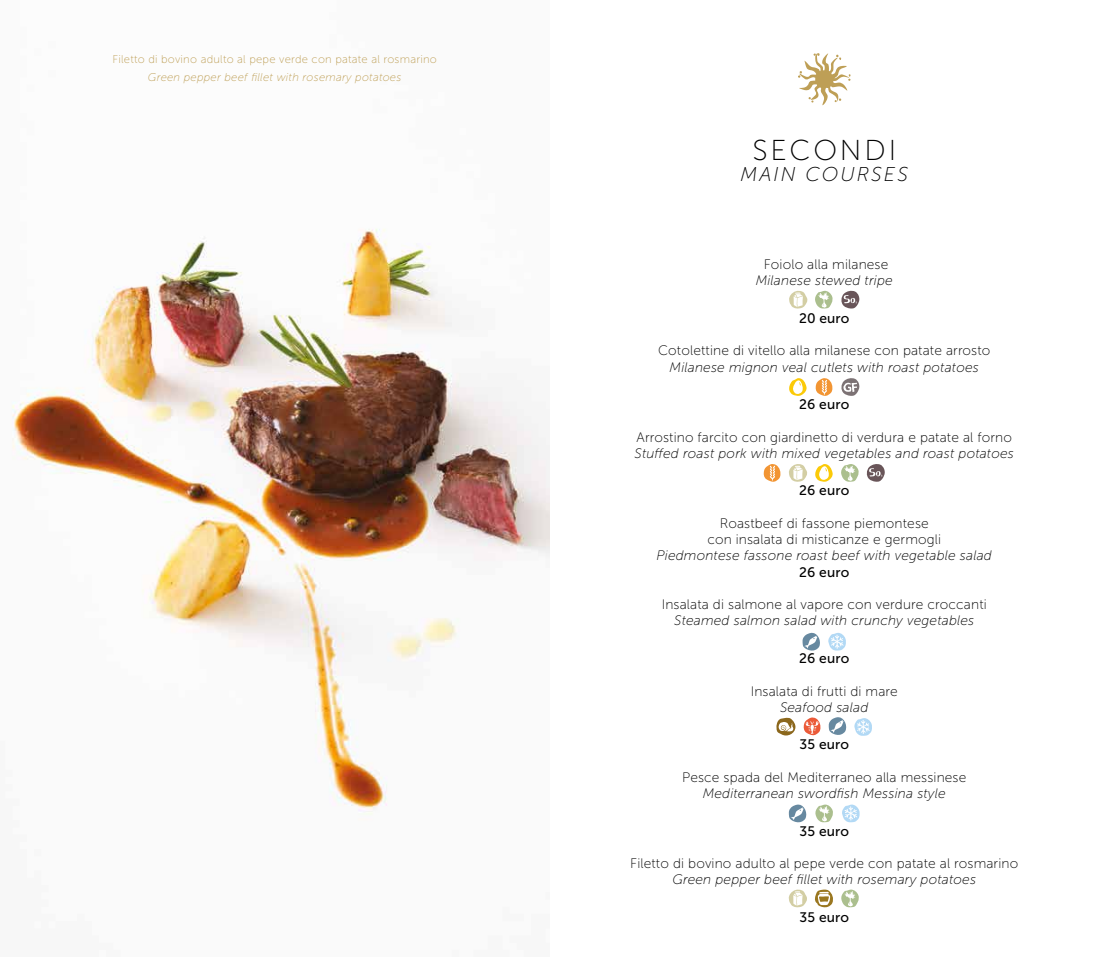
<style>
.page{position:relative;width:1099px;height:957px;background:#fff}
.page>*{position:absolute;margin:0;border:0;box-sizing:border-box;transform-origin:0 0}
.t1{font:28.75px "Museo Sans 100";letter-spacing:.1em;color:#000}
.t2{font:italic 20px "Museo Sans 100";letter-spacing:.1em;color:#000}
.t3{font:13.75px/16.2px "Museo Sans 100";letter-spacing:.01em;color:#000;text-align:center}
.t4{font:italic 13.75px "Museo Sans 100";letter-spacing:.01em;color:#000}
.t5{font:13.75px "Museo Sans 500";letter-spacing:.01em;color:#000}
.t6{font:11.25px "Museo Sans 100";letter-spacing:.02em;color:#be9f56}
.t7{font:italic 11.25px "Museo Sans 100";letter-spacing:.02em;color:#be9f56}
</style>
<div class="page">
<svg style="left:798px;top:53px;width:52px;height:52px"></svg>
<img style="left:12px;top:228px;width:537px;height:587px">
<svg style="left:789px;top:378px;width:18px;height:18px"></svg>
<svg style="left:815px;top:378px;width:18px;height:18px"></svg>
<svg style="left:841px;top:378px;width:18px;height:18px"></svg>
<svg style="left:866px;top:464px;width:18px;height:18px"></svg>
<svg style="left:815px;top:464px;width:18px;height:18px"></svg>
<svg style="left:789px;top:464px;width:18px;height:18px"></svg>
<svg style="left:763px;top:464px;width:18px;height:18px"></svg>
<svg style="left:841px;top:464px;width:18px;height:18px"></svg>
<svg style="left:788px;top:889px;width:19px;height:18px"></svg>
<svg style="left:814px;top:889px;width:19px;height:19px"></svg>
<svg style="left:841px;top:889px;width:18px;height:18px"></svg>
<svg style="left:788px;top:804px;width:19px;height:19px"></svg>
<svg style="left:815px;top:804px;width:18px;height:18px"></svg>
<svg style="left:842px;top:804px;width:17px;height:18px"></svg>
<svg style="left:789px;top:290px;width:18px;height:19px"></svg>
<svg style="left:815px;top:291px;width:17px;height:18px"></svg>
<svg style="left:802px;top:632px;width:18px;height:19px"></svg>
<svg style="left:828px;top:633px;width:18px;height:18px"></svg>
<svg style="left:854px;top:718px;width:18px;height:18px"></svg>
<svg style="left:776px;top:717px;width:19px;height:19px"></svg>
<svg style="left:828px;top:717px;width:19px;height:18px"></svg>
<svg style="left:803px;top:717px;width:18px;height:18px"></svg>
<svg style="left:841px;top:290px;width:18px;height:19px"></svg>
<p class="t6" style="left:112px;top:54px;width:326px">Filetto di bovino adulto al pepe verde con patate al rosmarino</p>
<p class="t7" style="left:148px;top:71px;width:255px">Green pepper beef fillet with rosemary potatoes</p>
<h1 class="t1" style="left:752px;top:135px;width:145px">SECONDI</h1>
<h2 class="t2" style="left:740px;top:164px;width:169px">MAIN COURSES</h2>
<p class="t3" style="left:763px;top:256px;width:126px">Foiolo alla milanese</p>
<p class="t4" style="left:755px;top:273px;width:139px">Milanese stewed tripe</p>
<p class="t5" style="left:799px;top:310px;width:52px">20 euro</p>
<p class="t3" style="left:658px;top:343px;width:334px">Cotolettine di vitello alla milanese con patate arrosto</p>
<p class="t4" style="left:669px;top:359px;width:311px">Milanese mignon veal cutlets with roast potatoes</p>
<p class="t5" style="left:799px;top:397px;width:52px">26 euro</p>
<p class="t3" style="left:636px;top:429px;width:377px">Arrostino farcito con giardinetto di verdura e patate al forno</p>
<p class="t4" style="left:634px;top:446px;width:381px">Stuffed roast pork with mixed vegetables and roast potatoes</p>
<p class="t5" style="left:799px;top:483px;width:52px">26 euro</p>
<p class="t3" style="left:707px;top:515px;width:235px">Roastbeef di fassone piemontese con insalata di misticanze e germogli</p>
<p class="t4" style="left:656px;top:548px;width:337px">Piedmontese fassone roast beef with vegetable salad</p>
<p class="t5" style="left:799px;top:564px;width:52px">26 euro</p>
<p class="t3" style="left:661px;top:596px;width:326px">Insalata di salmone al vapore con verdure croccanti</p>
<p class="t4" style="left:674px;top:613px;width:301px">Steamed salmon salad with crunchy vegetables</p>
<p class="t5" style="left:799px;top:651px;width:52px">26 euro</p>
<p class="t3" style="left:750px;top:683px;width:149px">Insalata di frutti di mare</p>
<p class="t4" style="left:780px;top:700px;width:90px">Seafood salad</p>
<p class="t5" style="left:799px;top:737px;width:51px">35 euro</p>
<p class="t3" style="left:682px;top:769px;width:286px">Pesce spada del Mediterraneo alla messinese</p>
<p class="t4" style="left:702px;top:786px;width:244px">Mediterranean swordfish Messina style</p>
<p class="t5" style="left:799px;top:823px;width:51px">35 euro</p>
<p class="t3" style="left:630px;top:855px;width:389px">Filetto di bovino adulto al pepe verde con patate al rosmarino</p>
<p class="t4" style="left:672px;top:872px;width:305px">Green pepper beef fillet with rosemary potatoes</p>
<p class="t5" style="left:799px;top:909px;width:51px">35 euro</p>
</div>
